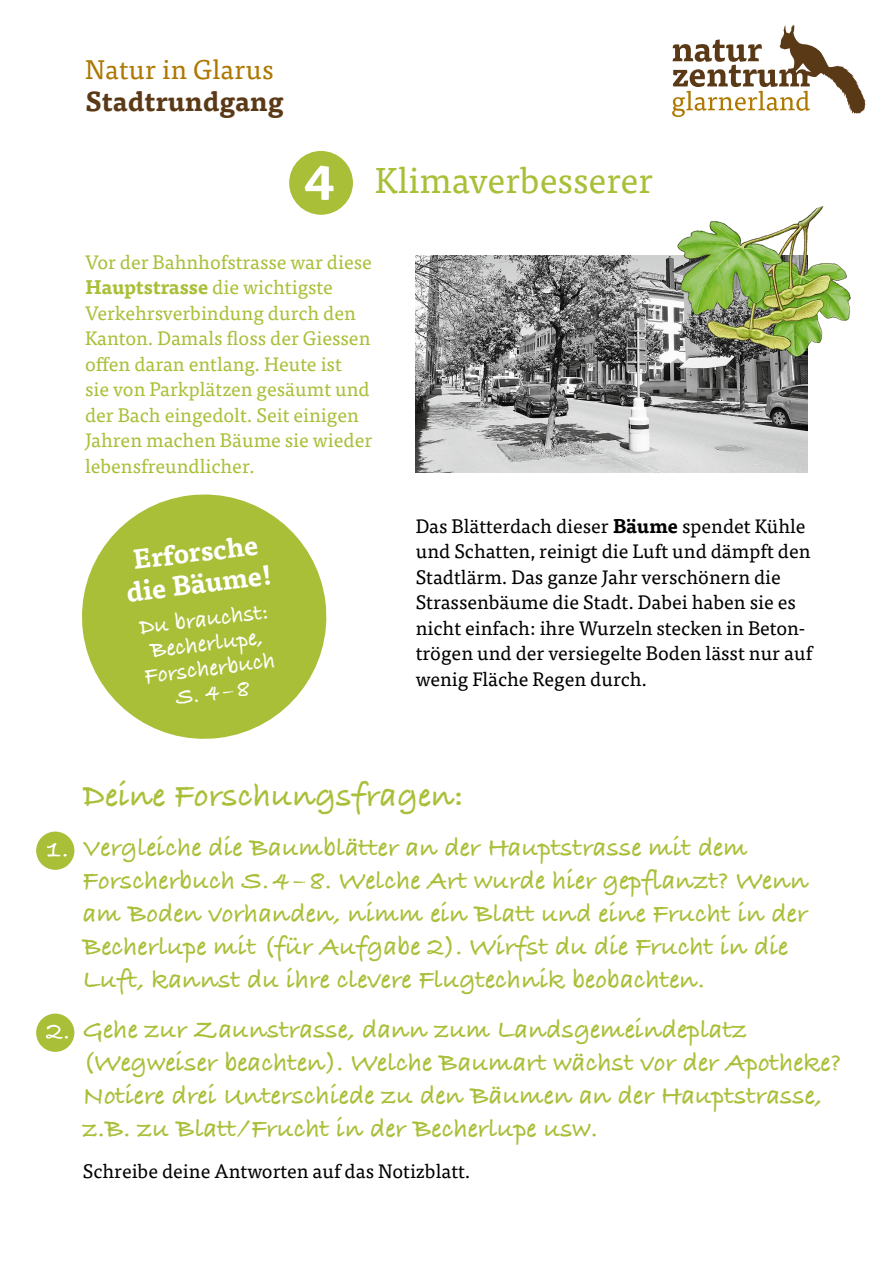
<style>
.page{position:relative;width:893px;height:1263px;background:#fff}
.page>*{position:absolute;margin:0;border:0;box-sizing:border-box;transform-origin:0 0}
.t1{font:36px "Tisa OT";color:#a9bf38}
.t2{font:700 34.5px "Bradley Hand ITCTT";color:#a9bf38}
.t3{font:700 27px/33px "Bradley Hand ITCTT";color:#a9bf38}
.t4{font:700 27px/31.5px "Tisa OT";color:#fff;text-align:center}
.t5{font:27px "Tisa OT";letter-spacing:.01em;color:#ad7700}
.t6{font:700 27px "Tisa OT";letter-spacing:.01em;color:#5a3916}
.t7{font:700 24px/24.6px "Bradley Hand ITCTT";color:#fff;text-align:center}
.t8{font:19.5px/25.5px "Tisa OT";color:#000}
.t9{font:19.5px/25.5px "Tisa OT";color:#a9bf38}
.s1{font-weight:700;font-size:51.75px;color:#fff}
.s2{font-weight:700}
</style>
<div class="page">
<svg style="left:672px;top:24px;width:194px;height:93px"></svg>
<img style="left:416px;top:255px;width:392px;height:217px">
<div style="left:289px;top:151px;width:64px;height:64px;background:#a9bf38;border-radius:50%"></div>
<div style="left:36px;top:831px;width:38px;height:39px;background:#a9bf38;border-radius:50%"></div>
<svg style="left:47px;top:843px;width:20px;height:14px"></svg>
<div style="left:36px;top:1013px;width:38px;height:39px;background:#a9bf38;border-radius:50%"></div>
<svg style="left:46px;top:1025px;width:22px;height:14px"></svg>
<img style="left:654px;top:206px;width:197px;height:158px">
<svg style="left:82px;top:494px;width:245px;height:245px;fill:#a9bf38"></svg>
<p class="t5" style="left:85px;top:54px;width:190px">Natur in Glarus</p>
<p class="t6" style="left:85px;top:84px;width:200px">Stadtrundgang</p>
<h1 class="t1" style="left:303px;top:159px;width:351px"><span class="s1">4</span> Klimaverbesserer</h1>
<p class="t9" style="left:85px;top:249px;width:289px">Vor der Bahnhofstrasse war diese<br><span class="s2">Hauptstrasse</span> die wichtigste<br>Verkehrsverbindung durch den<br>Kanton. Damals floss der Giessen offen daran entlang. Heute ist<br>sie von Parkplätzen gesäumt und der Bach eingedolt. Seit einigen<br>Jahren machen Bäume sie wieder lebensfreundlicher.</p>
<p class="t4" style="left:121px;top:546px;width:148px;rotate:-7deg">Erforsche die Bäume!</p>
<p class="t7" style="left:137px;top:614px;width:133px;rotate:-7deg">Du brauchst:<br>Becherlupe,<br>Forscherbuch<br>S. 4–8</p>
<p class="t8" style="left:416px;top:513px;width:398px">Das Blätterdach dieser <span class="s2">Bäume</span> spendet Kühle und Schatten, reinigt die Luft und dämpft den Stadtlärm. Das ganze Jahr verschönern die Strassenbäume die Stadt. Dabei haben sie es nicht einfach: ihre Wurzeln stecken in Beton&shy;trögen und der versiegelte Boden lässt nur auf wenig Fläche Regen durch.</p>
<p class="t2" style="left:83px;top:769px;width:382px">Deine Forschungsfragen:</p>
<p class="t3" style="left:83px;top:830px;width:727px">Vergleiche die Baumblätter an der Hauptstrasse mit dem Forscherbuch S.4–8. Welche Art wurde hier gepflanzt? Wenn am Boden vorhanden, nimm ein Blatt und eine Frucht in der Becherlupe mit (für Aufgabe 2). Wirfst du die Frucht in die Luft, kannst du ihre clevere Flugtechnik beobachten.</p>
<p class="t3" style="left:83px;top:1012px;width:760px">Gehe zur Zaunstrasse, dann zum Landsgemeindeplatz (Wegweiser beachten). Welche Baumart wächst vor der Apotheke?<br>Notiere drei Unterschiede zu den Bäumen an der Hauptstrasse, z.B. zu Blatt/Frucht in der Becherlupe usw.</p>
<p class="t8" style="left:83px;top:1159px;width:389px">Schreibe deine Antworten auf das Notizblatt.</p>
</div>
